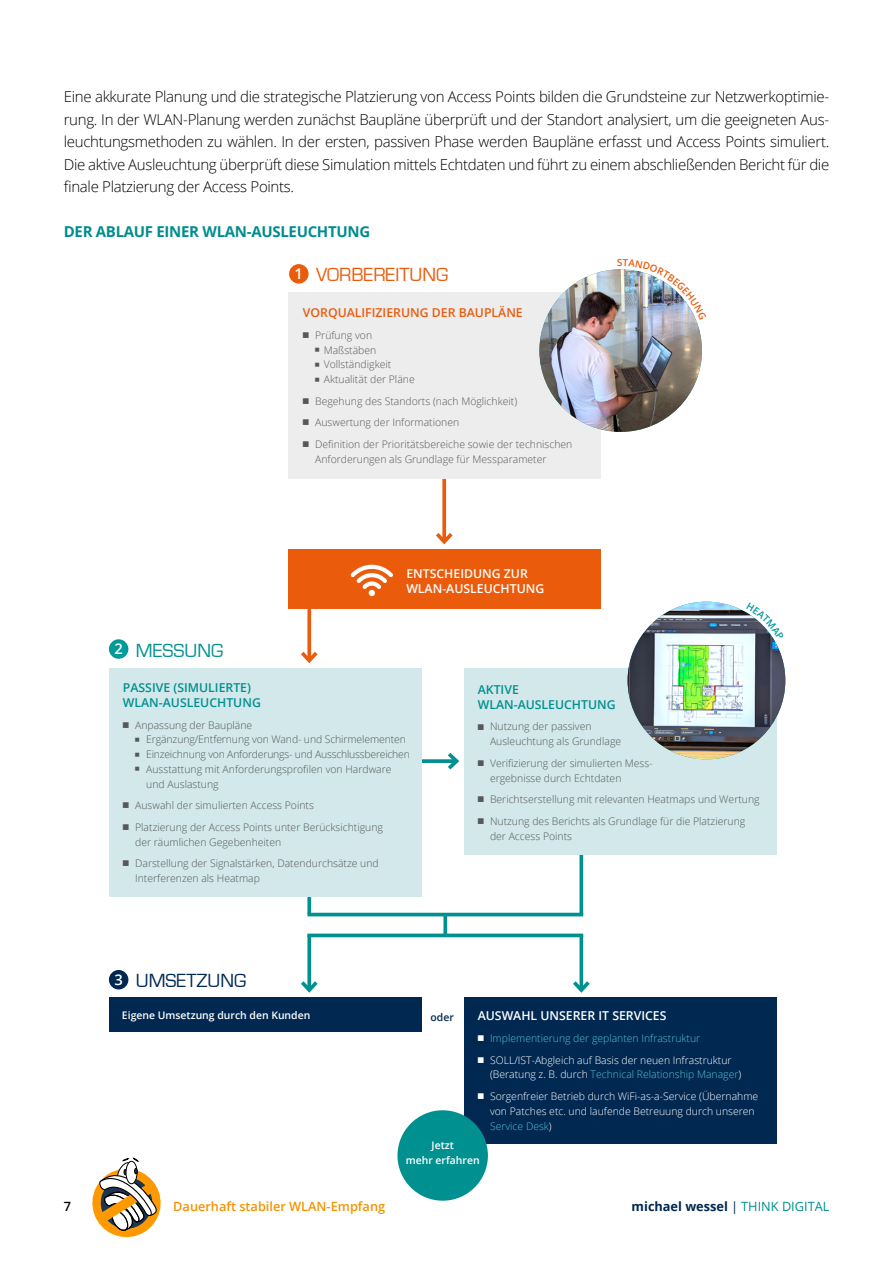
<style>
.page{position:relative;width:893px;height:1263px;background:#fff}
.page>*{position:absolute;margin:0;border:0;box-sizing:border-box;transform-origin:0 0}
.t1{font:19.65px "Eurostile";color:#ea5b0b}
.t2{font:19.65px "Eurostile";color:#002851}
.t3{font:19.65px "Eurostile";color:#009090}
.t4{font:300 15px/22.5px "Open Sans";letter-spacing:-.02em;color:#000;text-align:justify}
.t5{font:700 15px "Open Sans";letter-spacing:-.02em;color:#008d8e}
.t6{font:600 14.7px "Open Sans";color:#fff}
.t7{font:600 12.75px "Open Sans";color:#f39400}
.t8{font:700 12.75px "Open Sans";color:#002851}
.t9{font:600 12.75px "Open Sans";color:#000}
.t10{font:600 12.3px/14.7px "Open Sans";color:#009090}
.t11{font:600 12.3px/14.7px "Open Sans";color:#fff}
.t12{font:600 12.3px "Open Sans";color:#ea5b0b}
.t13{font:300 10.5px/14.7px "Open Sans";color:#575756}
.t14{font:300 10.5px/14.7px "Open Sans";color:#fff}
.t15{font:300 10.5px "Open Sans";letter-spacing:-.02em;color:#575756}
.t16{font:600 10.5px/14.7px "Open Sans";color:#fff;text-align:center}
.t17{font:300 10.5px "Open Sans";color:#55c0d2}
.t18{font:600 10.5px "Open Sans";color:#002851}
.s1{font-family:"Open Sans";font-weight:600;font-size:14.7px;color:#fff}
.s2{color:#55c0d2}
.s3{font-weight:400}
.s4{font-weight:400;color:#008d8e}
</style>
<div class="page">
<svg style="left:92px;top:1158px;width:69px;height:80px"></svg>
<svg style="left:422px;top:759px;width:22px;height:4px"></svg>
<svg style="left:444px;top:752px;width:16px;height:18px"></svg>
<svg style="left:442px;top:479px;width:4px;height:50px"></svg>
<svg style="left:436px;top:529px;width:17px;height:16px"></svg>
<svg style="left:307px;top:896px;width:4px;height:17px"></svg>
<svg style="left:579px;top:854px;width:4px;height:59px"></svg>
<hr style="left:307px;top:913px;width:276px;height:3px;background:#009090">
<div style="left:109px;top:997px;width:313px;height:35px;background:#002851"></div>
<div style="left:464px;top:668px;width:313px;height:186px;background:#d2e8ea"></div>
<div style="left:109px;top:668px;width:313px;height:228px;background:#d2e8ea"></div>
<div style="left:288px;top:293px;width:313px;height:186px;background:#ededed"></div>
<div style="left:289px;top:264px;width:20px;height:20px;background:#ea5b0b;border-radius:50%"></div>
<div style="left:109px;top:639px;width:19px;height:20px;background:#009a9b;border-radius:50%"></div>
<div style="left:109px;top:970px;width:19px;height:19px;background:#002851;border-radius:50%"></div>
<img style="left:539px;top:269px;width:163px;height:163px;border-radius:81px">
<img style="left:628px;top:602px;width:157px;height:157px;border-radius:79px">
<div style="left:464px;top:997px;width:313px;height:146px;background:#002851"></div>
<svg style="left:307px;top:609px;width:4px;height:39px"></svg>
<svg style="left:301px;top:648px;width:17px;height:16px"></svg>
<svg style="left:443px;top:916px;width:4px;height:17px"></svg>
<svg style="left:307px;top:933px;width:276px;height:4px"></svg>
<div style="left:288px;top:550px;width:313px;height:59px;background:#ea5b0b"></div>
<svg style="left:307px;top:935px;width:4px;height:42px"></svg>
<svg style="left:301px;top:977px;width:17px;height:16px"></svg>
<svg style="left:579px;top:935px;width:4px;height:42px"></svg>
<svg style="left:573px;top:977px;width:17px;height:16px"></svg>
<svg style="left:350px;top:565px;width:43px;height:31px"></svg>
<div style="left:397px;top:1110px;width:91px;height:91px;background:#009090;border-radius:50%"></div>
<img style="left:617px;top:269px;width:79px;height:50px">
<svg style="left:746px;top:612px;width:28px;height:28px"></svg>
<p class="t4" style="left:64px;top:85px;width:767px">Eine akkurate Planung und die strategische Platzierung von Access Points bilden die Grundsteine zur Netzwerkoptimie&shy;rung. In der WLAN-Planung werden zunächst Baupläne überprüft und der Standort analysiert, um die geeigneten Aus&shy;leuchtungsmethoden zu wählen. In der ersten, passiven Phase werden Baupläne erfasst und Access Points simuliert.<br>Die aktive Ausleuchtung überprüft diese Simulation mittels Echtdaten und führt zu einem abschließenden Bericht für die finale Platzierung der Access Points.</p>
<h2 class="t5" style="left:64px;top:221px;width:308px">DER ABLAUF EINER WLAN-AUSLEUCHTUNG</h2>
<h1 class="t1" style="left:316px;top:264px;width:134px">VORBEREITUNG</h1>
<p class="t12" style="left:303px;top:304px;width:221px">VORQUALIFIZIERUNG DER BAUPLÄNE</p>
<p class="t13" style="left:303px;top:327px;width:71px">■ Prüfung von</p>
<p class="t13" style="left:315px;top:342px;width:63px">■ Maßstäben</p>
<p class="t13" style="left:315px;top:357px;width:78px">■ Vollständigkeit</p>
<p class="t13" style="left:315px;top:371px;width:101px">■ Aktualität der Pläne</p>
<p class="t13" style="left:303px;top:393px;width:216px">■ Begehung des Standorts (nach Möglichkeit)</p>
<p class="t13" style="left:303px;top:415px;width:158px">■ Auswertung der Informationen</p>
<p class="t13" style="left:315px;top:436px;width:259px;text-indent:-12px">■ Definition der Prioritätsbereiche sowie der technischen<br>Anforderungen als Grundlage für Messparameter</p>
<h3 class="t6" style="left:295px;top:264px;width:10px">1</h3>
<h1 class="t3" style="left:114px;top:639px;width:110px"><span class="s1">2</span> MESSUNG</h1>
<p class="t11" style="left:406px;top:566px;width:139px">ENTSCHEIDUNG ZUR<br>WLAN-AUSLEUCHTUNG</p>
<p class="t10" style="left:123px;top:680px;width:139px">PASSIVE (SIMULIERTE)<br>WLAN-AUSLEUCHTUNG</p>
<p class="t13" style="left:123px;top:717px;width:131px">■ Anpassung der Baupläne</p>
<p class="t13" style="left:135px;top:732px;width:272px">■ Ergänzung/Entfernung von Wand- und Schirmelementen</p>
<p class="t15" style="left:135px;top:747px;width:276px">■ Einzeichnung von Anforderungs- und Ausschlussbereichen</p>
<p class="t13" style="left:146px;top:761px;width:247px;text-indent:-11px">■ Ausstattung mit Anforderungsprofilen von Hardware und Auslastung</p>
<p class="t13" style="left:123px;top:798px;width:193px">■ Auswahl der simulierten Access Points</p>
<p class="t13" style="left:135px;top:819px;width:249px;text-indent:-12px">■ Platzierung der Access Points unter Berücksichtigung der räumlichen Gegebenheiten</p>
<p class="t13" style="left:135px;top:856px;width:245px;text-indent:-12px">■ Darstellung der Signalstärken, Datendurchsätze und<br>Interferenzen als Heatmap</p>
<h1 class="t2" style="left:114px;top:970px;width:133px"><span class="s1">3</span> UMSETZUNG</h1>
<p class="t10" style="left:478px;top:682px;width:139px">AKTIVE<br>WLAN-AUSLEUCHTUNG</p>
<p class="t13" style="left:490px;top:719px;width:133px;text-indent:-12px">■ Nutzung der passiven<br>Ausleuchtung als Grundlage</p>
<p class="t13" style="left:490px;top:755px;width:164px;text-indent:-12px">■ Verifizierung der simulierten Mess&shy;ergebnisse durch Echtdaten</p>
<p class="t13" style="left:478px;top:792px;width:283px">■ Berichtserstellung mit relevanten Heatmaps und Wertung</p>
<p class="t13" style="left:490px;top:813px;width:257px;text-indent:-12px">■ Nutzung des Berichts als Grundlage für die Platzierung der Access Points</p>
<p class="t16" style="left:122px;top:1007px;width:190px">Eigene Umsetzung durch den Kunden</p>
<p class="t11" style="left:478px;top:1008px;width:190px">AUSWAHL UNSERER IT SERVICES</p>
<p class="t17" style="left:478px;top:1031px;width:224px"><sup>■</sup> Implementierung der geplanten Infrastruktur</p>
<p class="t14" style="left:490px;top:1052px;width:253px;text-indent:-12px">■ SOLL/IST-Abgleich auf Basis der neuen Infrastruktur (Beratung z. B. durch <span class="s2">Technical Relationship Manager</span>)</p>
<p class="t14" style="left:490px;top:1089px;width:270px;text-indent:-12px">■ Sorgenfreier Betrieb durch WiFi-as-a-Service (Übernahme von Patches etc. und laufende Betreuung durch unseren<br><span class="s2">Service Desk</span>)</p>
<p class="t18" style="left:430px;top:1009px;width:25px">oder</p>
<p class="t16" style="left:406px;top:1138px;width:75px">Jetzt<br>mehr erfahren</p>
<p class="t9" style="left:64px;top:1197px;width:9px">7</p>
<p class="t7" style="left:173px;top:1197px;width:213px">Dauerhaft stabiler WLAN-Empfang</p>
<p class="t8" style="left:632px;top:1197px;width:199px">michael wessel <span class="s3">|</span> <span class="s4">THINK DIGITAL</span></p>
</div>
